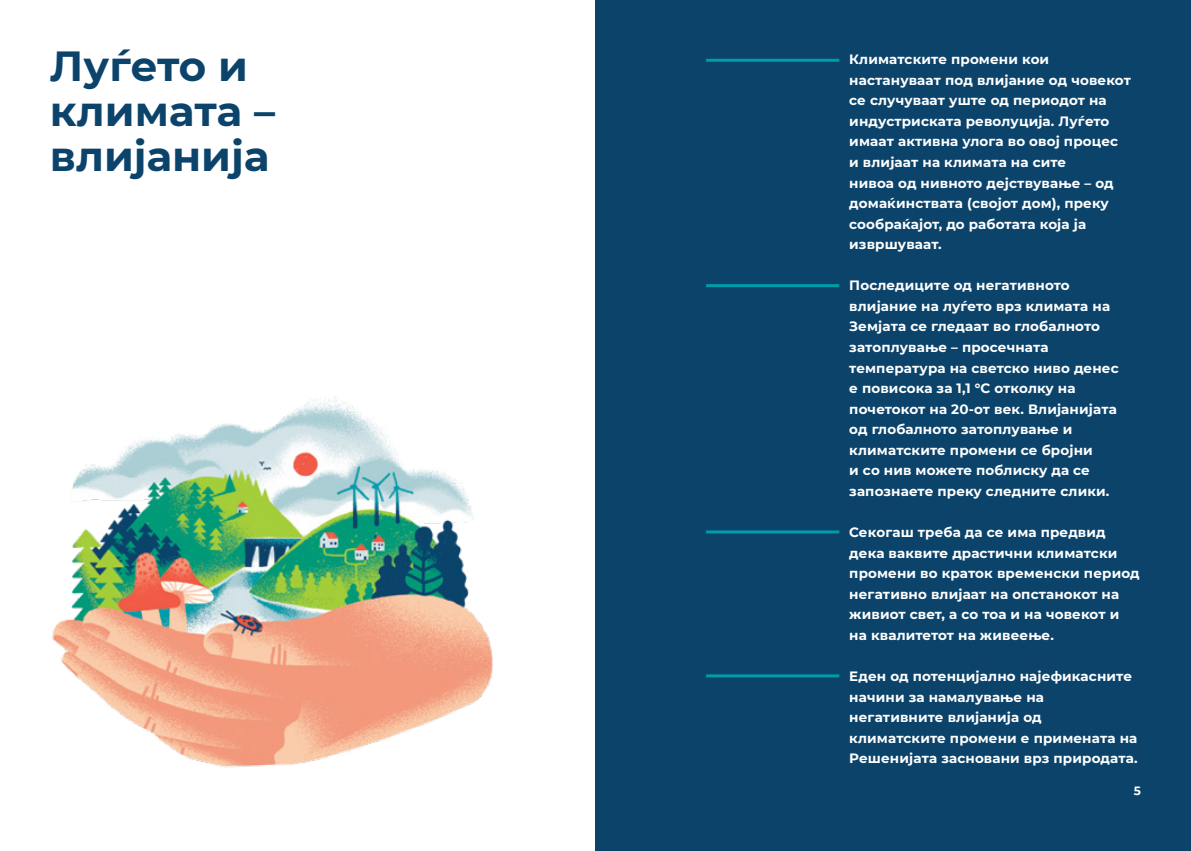
<style>
.page{position:relative;width:1191px;height:851px;background:#fff}
.page>*{position:absolute;margin:0;border:0;box-sizing:border-box;transform-origin:0 0}
.t1{font:700 42px/45px "Montserrat";color:#0b436b}
.t2{font:700 13.5px/20.5px "Montserrat";letter-spacing:.01em;color:#fff}
.t3{font:700 12px "Montserrat";color:#fff}
.s1{font-weight:800}
</style>
<div class="page">
<img style="left:52px;top:396px;width:441px;height:372px">
<div style="left:595px;top:0;width:596px;height:850px;background:#0b436b"></div>
<hr style="left:706px;top:59px;width:133px;height:3px;background:#009ca9">
<hr style="left:706px;top:284px;width:133px;height:3px;background:#009ca9">
<hr style="left:706px;top:530px;width:133px;height:3px;background:#009ca9">
<hr style="left:706px;top:674px;width:133px;height:3px;background:#009ca9">
<h1 class="t1" style="left:50px;top:43px;width:227px">Луѓето и климата – влијанија</h1>
<p class="t2" style="left:849px;top:49px;width:283px">Климатските промени кои настануваат под влијание од човекот се случуваат уште од периодот на индустриската револуција. Луѓето имаат активна улога во овој процес и влијаат на климата на сите<br>нивоа од нивното дејствување – од домаќинствата (својот дом), преку сообраќајот, до работата која ја извршуваат.</p>
<p class="t2" style="left:849px;top:275px;width:271px">Последиците од негативното влијание на луѓето врз климата на<br>Земјата се гледаат во глобалното затоплување – просечната температура на светско ниво денес е повисока за 1,1 <span class="s1">°</span>С отколку на почетокот на 20-от век. Влијанијата од глобалното затоплување и климатските промени се бројни<br>и со нив можете поблиску да се запознаете преку следните слики.</p>
<p class="t2" style="left:849px;top:522px;width:292px">Секогаш треба да се има предвид дека ваквите драстични климатски промени во краток временски период негативно влијаат на опстанокот на живиот свет, а со тоа и на човекот и на квалитетот на живеење.</p>
<p class="t2" style="left:849px;top:665px;width:290px">Еден од потенцијално најефикасните начини за намалување на негативните влијанија од климатските промени е примената на<br>Решенијата засновани врз природата.</p>
<p class="t3" style="left:1133px;top:782px;width:9px">5</p>
</div>
